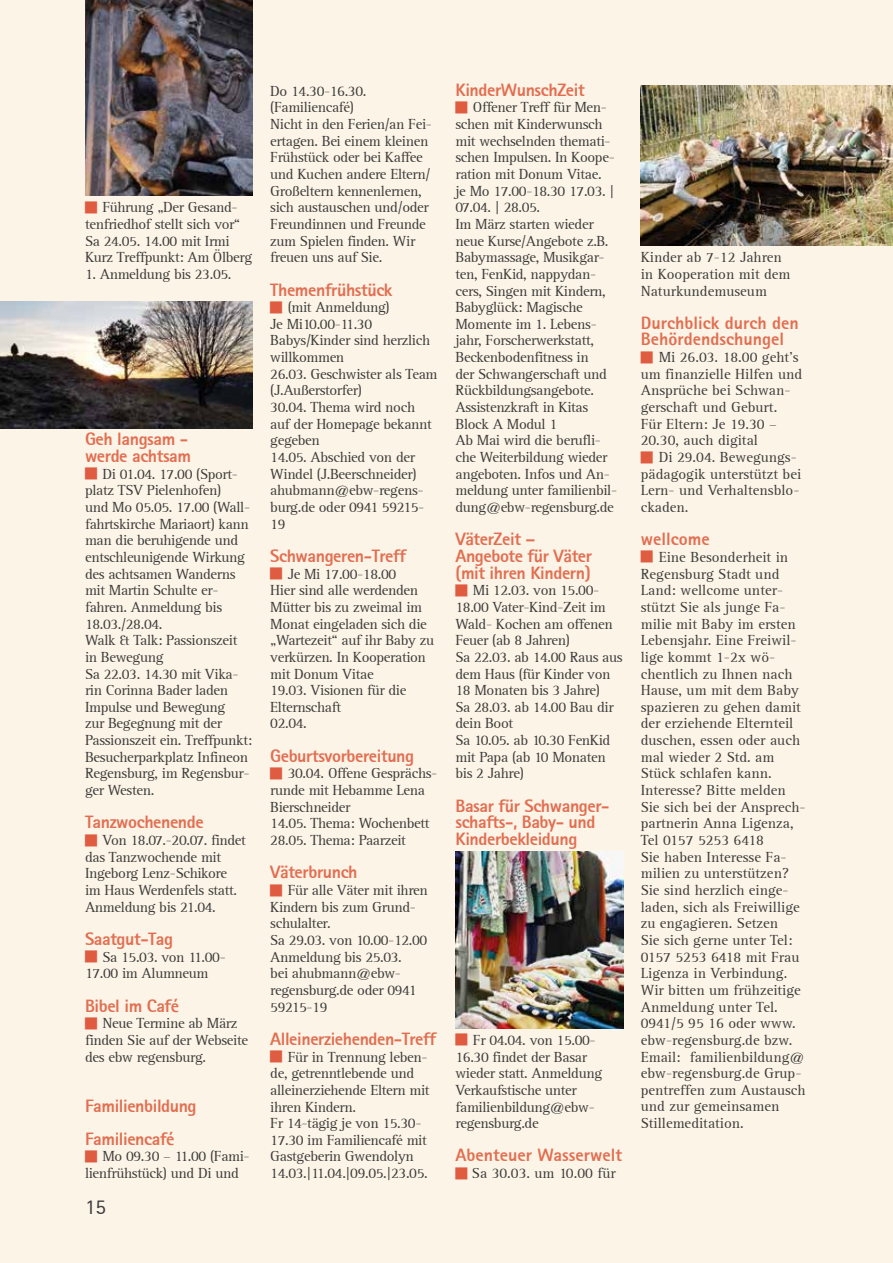
<style>
.page{position:relative;width:893px;height:1263px;background:#fcf4e7}
.page>*{position:absolute;margin:0;border:0;box-sizing:border-box;transform-origin:0 0}
.t1{font:21px "Rotis Sans Serif 55";color:#3c3c3b}
.t2{font:18px/16.6px "Rotis Sans Serif Extra Bold 75";letter-spacing:-.025em;color:#e26e51}
.t3{font:18px/16.6px "Rotis Sans Serif Extra Bold 75";color:#e26e51}
.t4{font:15px/16.6px "Rotis Serif";letter-spacing:-.025em;color:#3c3c3b}
.t5{font:15px/16.6px "Rotis Serif";color:#3c3c3b}
</style>
<div class="page">
<img style="left:0;top:302px;width:252px;height:127px">
<img style="left:641px;top:85px;width:252px;height:161px">
<img style="left:85px;top:0;width:168px;height:196px">
<img style="left:455px;top:851px;width:168px;height:177px">
<p class="t4" style="left:85px;top:199px;width:169px;text-indent:17px">Führung „Der Gesand&shy;tenfriedhof stellt sich vor“<br>Sa 24.05. 14.00 mit Irmi<br>Kurz Treffpunkt: Am Ölberg</p>
<p class="t4" style="left:85px;top:266px;width:148px">1. Anmeldung bis 23.05.</p>
<p class="t2" style="left:85px;top:431px;width:108px">Geh langsam - werde achtsam</p>
<p class="t4" style="left:85px;top:466px;width:169px;text-indent:17px">Di 01.04. 17.00 (Sport&shy;platz TSV Pielenhofen)<br>und Mo 05.05. 17.00 (Wall&shy;fahrtskirche Mariaort) kann man die beruhigende und entschleunigende Wirkung des achtsamen Wanderns mit Martin Schulte er&shy;fahren. Anmeldung bis<br>18.03./28.04.<br>Walk &amp; Talk: Passionszeit in Bewegung<br>Sa 22.03. 14.30 mit Vika&shy;rin Corinna Bader laden<br>Impulse und Bewegung<br>zur Begegnung mit der<br>Passionszeit ein. Treffpunkt:<br>Besucherparkplatz Infineon<br>Regensburg, im Regensbur&shy;ger Westen.</p>
<p class="t2" style="left:85px;top:814px;width:120px">Tanzwochenende</p>
<p class="t4" style="left:85px;top:832px;width:162px;text-indent:17px">Von 18.07.-20.07. findet das Tanzwochende mit<br>Ingeborg Lenz-Schikore im Haus Werdenfels statt.<br>Anmeldung bis 21.04.</p>
<p class="t2" style="left:85px;top:930px;width:89px">Saatgut-Tag</p>
<p class="t4" style="left:85px;top:949px;width:142px;text-indent:17px">Sa 15.03. von 11.00-<br>17.00 im Alumneum</p>
<p class="t2" style="left:85px;top:997px;width:96px">Bibel im Café</p>
<p class="t4" style="left:85px;top:1015px;width:165px;text-indent:17px">Neue Termine ab März finden Sie auf der Webseite des ebw regensburg.</p>
<p class="t2" style="left:85px;top:1088px;width:113px;line-height:33.3px">Familienbildung<br>Familiencafé</p>
<p class="t4" style="left:85px;top:1148px;width:166px;text-indent:17px">Mo 09.30 – 11.00 (Fami&shy;lienfrühstück) und Di und</p>
<h1 class="t1" style="left:85px;top:1195px;width:22px">15</h1>
<p class="t4" style="left:270px;top:83px;width:163px">Do 14.30-16.30. (Familiencafé)<br>Nicht in den Ferien/an Fei&shy;ertagen. Bei einem kleinen<br>Frühstück oder bei Kaffee und Kuchen andere Eltern/<br>Großeltern kennenlernen, sich austauschen und/oder<br>Freundinnen und Freunde zum Spielen finden. Wir freuen uns auf Sie.</p>
<p class="t2" style="left:270px;top:281px;width:124px">Themenfrühstück</p>
<p class="t4" style="left:270px;top:299px;width:169px;text-indent:17px">(mit Anmeldung)<br>Je Mi10.00-11.30<br>Babys/Kinder sind herzlich willkommen<br>26.03. Geschwister als Team (J.Außerstorfer)<br>30.04. Thema wird noch auf der Homepage bekannt gegeben<br>14.05. Abschied von der<br>Windel (J.Beerschneider) ahubmann@ebw-regens&shy;burg.de oder 0941 59215-<br>19</p>
<p class="t2" style="left:270px;top:547px;width:137px">Schwangeren-Treff</p>
<p class="t4" style="left:270px;top:566px;width:165px;text-indent:17px">Je Mi 17.00-18.00<br>Hier sind alle werdenden<br>Mütter bis zu zweimal im<br>Monat eingeladen sich die „Wartezeit“ auf ihr Baby zu verkürzen. In Kooperation mit Donum Vitae<br>19.03. Visionen für die<br>Elternschaft<br>02.04.</p>
<p class="t2" style="left:270px;top:747px;width:145px">Geburtsvorbereitung</p>
<p class="t4" style="left:270px;top:765px;width:169px;text-indent:17px">30.04. Offene Gesprächs&shy;runde mit Hebamme Lena<br>Bierschneider<br>14.05. Thema: Wochenbett<br>28.05. Thema: Paarzeit</p>
<p class="t2" style="left:270px;top:864px;width:89px">Väterbrunch</p>
<p class="t4" style="left:270px;top:882px;width:159px;text-indent:17px">Für alle Väter mit ihren<br>Kindern bis zum Grund&shy;schulalter.<br>Sa 29.03. von 10.00-12.00<br>Anmeldung bis 25.03.<br>bei ahubmann@ebw&shy;regensburg.de oder 0941<br>59215-19</p>
<p class="t2" style="left:270px;top:1030px;width:167px">Alleinerziehenden-Treff</p>
<p class="t4" style="left:270px;top:1049px;width:161px;text-indent:17px">Für in Trennung leben&shy;de, getrenntlebende und alleinerziehende Eltern mit ihren Kindern.<br>Fr 14-tägig je von 15.30-<br>17.30 im Familiencafé mit<br>Gastgeberin Gwendolyn<br>14.03.|11.04.|09.05.|23.05.</p>
<p class="t2" style="left:455px;top:81px;width:131px">KinderWunschZeit</p>
<p class="t4" style="left:455px;top:99px;width:163px;text-indent:17px">Offener Treff für Men&shy;schen mit Kinderwunsch mit wechselnden themati&shy;schen Impulsen. In Koope&shy;ration mit Donum Vitae.<br>je Mo 17.00-18.30 17.03. |<br>07.04. | 28.05.<br>Im März starten wieder neue Kurse/Angebote z.B.<br>Babymassage, Musikgar&shy;ten, FenKid, nappydan&shy;cers, Singen mit Kindern,<br>Babyglück: Magische<br>Momente im 1. Lebens&shy;jahr, Forscherwerkstatt,<br>Beckenbodenfitness in<br>der Schwangerschaft und<br>Rückbildungsangebote.<br>Assistenzkraft in Kitas<br>Block A Modul 1<br>Ab Mai wird die berufli&shy;che Weiterbildung wieder angeboten. Infos und An&shy;meldung unter familienbil&shy;dung@ebw-regensburg.de</p>
<p class="t2" style="left:455px;top:531px;width:138px">VäterZeit –<br>Angebote für Väter (mit ihren Kindern)</p>
<p class="t4" style="left:455px;top:582px;width:169px;text-indent:17px">Mi 12.03. von 15.00-<br>18.00 Vater-Kind-Zeit im<br>Wald- Kochen am offenen<br>Feuer (ab 8 Jahren)<br>Sa 22.03. ab 14.00 Raus aus dem Haus (für Kinder von<br>18 Monaten bis 3 Jahre)<br>Sa 28.03. ab 14.00 Bau dir dein Boot<br>Sa 10.05. ab 10.30 FenKid mit Papa (ab 10 Monaten bis 2 Jahre)</p>
<p class="t2" style="left:455px;top:797px;width:156px">Basar für Schwanger&shy;schafts-, Baby- und<br>Kinderbekleidung</p>
<p class="t4" style="left:455px;top:1032px;width:148px;text-indent:17px">Fr 04.04. von 15.00-<br>16.30 findet der Basar wieder statt. Anmeldung<br>Verkaufstische unter familienbildung@ebw&shy;regensburg.de</p>
<p class="t3" style="left:455px;top:1147px;width:168px">Abenteuer Wasserwelt</p>
<p class="t5" style="left:472px;top:1165px;width:145px">Sa 30.03. um 10.00 für</p>
<p class="t5" style="left:641px;top:249px;width:151px">Kinder ab 7-12 Jahren in Kooperation mit dem<br>Naturkundemuseum</p>
<p class="t3" style="left:641px;top:314px;width:160px">Durchblick durch den<br>Behördendschungel</p>
<p class="t5" style="left:641px;top:349px;width:163px;text-indent:18px">Mi 26.03. 18.00 geht’s um finanzielle Hilfen und<br>Ansprüche bei Schwan&shy;gerschaft und Geburt.<br>Für Eltern: Je 19.30 –<br>20.30, auch digital</p>
<p class="t5" style="left:641px;top:449px;width:162px;text-indent:18px">Di 29.04. Bewegungs&shy;pädagogik unterstützt bei<br>Lern- und Verhaltensblo&shy;ckaden.</p>
<p class="t3" style="left:641px;top:531px;width:70px">wellcome</p>
<p class="t5" style="left:641px;top:549px;width:166px;text-indent:18px">Eine Besonderheit in<br>Regensburg Stadt und<br>Land: wellcome unter&shy;stützt Sie als junge Fa&shy;milie mit Baby im ersten<br>Lebensjahr. Eine Freiwil&shy;lige kommt 1-2x wö&shy;chentlich zu Ihnen nach<br>Hause, um mit dem Baby spazieren zu gehen damit der erziehende Elternteil duschen, essen oder auch mal wieder 2 Std. am<br>Stück schlafen kann.<br>Interesse? Bitte melden<br>Sie sich bei der Ansprech&shy;partnerin Anna Ligenza,<br>Tel 0157 5253 6418<br>Sie haben Interesse Fa&shy;milien zu unterstützen?<br>Sie sind herzlich einge&shy;laden, sich als Freiwillige zu engagieren. Setzen<br>Sie sich gerne unter Tel:<br>0157 5253 6418 mit Frau<br>Ligenza in Verbindung.<br>Wir bitten um frühzeitige<br>Anmeldung unter Tel.<br>0941/5 95 16 oder www. ebw-regensburg.de bzw.<br>Email: familienbildung@ ebw-regensburg.de Grup&shy;pentreffen zum Austausch und zur gemeinsamen<br>Stillemeditation.</p>
</div>
